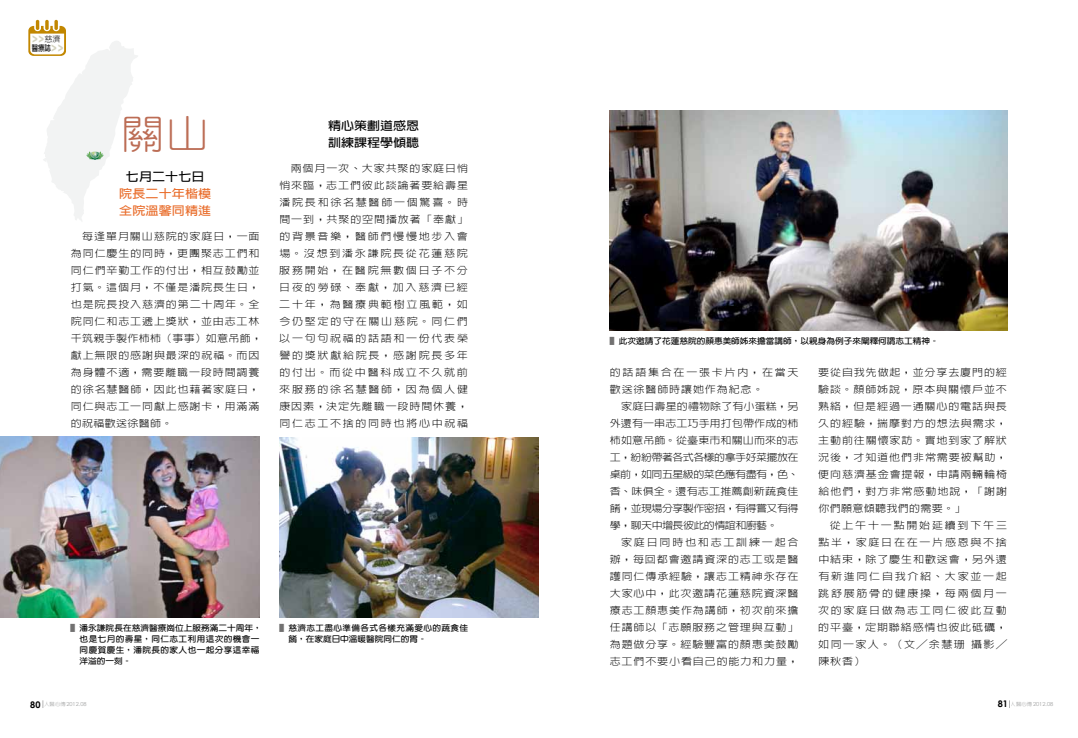
<style>
.page{position:relative;width:1078px;height:738px;background:#fff}
.page>*{position:absolute;margin:0;border:0;box-sizing:border-box;transform-origin:0 0}
.t1{font:300 39.6px "Yen Round";color:#bc6d55;scale:1.11 1}
.t2{font:700 11.7px/17px "Lin Gothic";color:#000;scale:1.11 1}
.t3{font:700 11.7px/17px "Lin Gothic";letter-spacing:.01em;color:#e96d2b;scale:1.11 1}
.t4{font:300 9.9px/17px "Lin Gothic";letter-spacing:.08em;color:#000;text-align:justify;scale:1.11 1}
.t5{font:300 9.9px/17px "Lin Gothic";letter-spacing:.16em;color:#000;scale:1.11 1}
.t6{font:700 8.1px/11px "Yen Round";letter-spacing:.045em;color:#000;scale:1.07 1}
.t7{font:700 8.1px "Yen Round";letter-spacing:.005em;color:#000;scale:1.07 1}
.t8{font:700 8.1px/11px "Yen Round";letter-spacing:.04em;color:#000;scale:1.07 1}
.t9{font:900 8px/9px "Lin Gothic";color:#d3d2be;scale:.8 1}
.t10{font:5.6px "Century Gothic";color:#9fa0a0}
.s1{font-weight:300;color:#000}
.s2{font-weight:700;color:#000}
.s3{color:#727171}
.s4{font-weight:700;font-size:9.1px;color:#000}
.s5{font-family:"Lin Gothic";font-weight:300;font-size:5.1px}
</style>
<div class="page">
<svg style="left:28px;top:20px;width:110px;height:201px"></svg>
<img style="left:86px;top:151px;width:17px;height:9px">
<img style="left:0;top:436px;width:260px;height:180px">
<img style="left:279px;top:437px;width:260px;height:180px">
<img style="left:609px;top:111px;width:397px;height:219px">
<p class="t9" style="left:32px;top:35px;width:41px">＞＞<span class="s1">慈濟</span><span class="s2">醫療誌</span>＞＞</p>
<h1 class="t1" style="left:121px;top:114px;width:81px">關山</h1>
<p class="t2" style="left:126px;top:167px;width:72px">七月二十七日</p>
<p class="t3" style="left:119px;top:184px;width:84px">院長二十年楷模全院溫馨同精進</p>
<p class="t4" style="left:71px;top:227px;width:174px;text-align:left;text-indent:11px">每逢單月關山慈院的家庭日，一面為同仁慶生的同時，更團聚志工們和同仁們辛勤工作的付出，相互鼓勵並打氣。這個月，不僅是潘院長生日，也是院長投入慈濟的第二十周年。全院同仁和志工遞上獎狀，並由志工林千筑親手製作柿柿（事事）如意吊飾，獻上無限的感謝與最深的祝福。而因為身體不適，需要離職一段時間調養的徐名慧醫師，因此也藉著家庭日，同仁與志工一同獻上感謝卡，用滿滿的祝福歡送徐醫師。</p>
<p class="t2" style="left:328px;top:116px;width:83px">精心策劃道感恩訓練課程學傾聽</p>
<p class="t4" style="left:279px;top:159px;width:171px;text-indent:11px">兩個月一次、大家共聚的家庭日悄悄來臨，志工們彼此談論著要給壽星潘院長和徐名慧醫師一個驚喜。時間一到，共聚的空間播放著「奉獻」的背景音樂，醫師們慢慢地步入會場。沒想到潘永謙院長從花蓮慈院服務開始，在醫院無數個日子不分日夜的勞碌、奉獻，加入慈濟已經二十年，為醫療典範樹立風範，如今仍堅定的守在關山慈院。同仁們以一句句祝福的話語和一份代表榮譽的獎狀獻給院長，感謝院長多年的付出。而從中醫科成立不久就前來服務的徐名慧醫師，因為個人健康因素，決定先離職一段時間休養，同仁志工不捨的同時也將心中祝福</p>
<p class="t6" style="left:80px;top:622px;width:172px;text-indent:-9px"><span class="s3">▌</span>潘永謙院長在慈濟醫療崗位上服務滿二十周年，也是七月的壽星，同仁志工利用這次的機會一同慶賀慶生，潘院長的家人也一起分享這幸福洋溢的一刻。</p>
<p class="t8" style="left:288px;top:622px;width:169px;text-indent:-9px"><span class="s3">▌</span>慈濟志工盡心準備各式各樣充滿愛心的蔬食佳餚，在家庭日中溫暖醫院同仁的胃。</p>
<p class="t7" style="left:609px;top:337px;width:309px"><span class="s3">▌</span>此次邀請了花蓮慈院的顏惠美師姊來擔當講師，以親身為例子來闡釋何謂志工精神。</p>
<p class="t5" style="left:609px;top:363px;width:171px">的話語集合在一張卡片內，在當天歡送徐醫師時讓她作為紀念。</p>
<p class="t4" style="left:609px;top:397px;width:171px;text-indent:11px">家庭日壽星的禮物除了有小蛋糕，另外還有一串志工巧手用打包帶作成的柿柿如意吊飾。從臺東市和關山而來的志工，紛紛帶著各式各樣的拿手好菜擺放在桌前，如同五星級的菜色應有盡有，色、香、味俱全。還有志工推薦創新蔬食佳餚，並現場分享製作密招，有得嘗又有得學，聊天中增長彼此的情誼和廚藝。</p>
<p class="t4" style="left:609px;top:533px;width:171px;text-indent:11px">家庭日同時也和志工訓練一起合辦，每回都會邀請資深的志工或是醫護同仁傳承經驗，讓志工精神永存在大家心中，此次邀請花蓮慈院資深醫療志工顏惠美作為講師，初次前來擔任講師以「志願服務之管理與互動」為題做分享。經驗豐富的顏惠美鼓勵志工們不要小看自己的能力和力量，</p>
<p class="t4" style="left:818px;top:363px;width:171px">要從自我先做起，並分享去廈門的經驗談。顏師姊說，原本與關懷戶並不熟絡，但是經過一通關心的電話與長久的經驗，揣摩對方的想法與需求，主動前往關懷家訪。實地到家了解狀況後，才知道他們非常需要被幫助，便向慈濟基金會提報，申請兩輛輪椅給他們，對方非常感動地說，「謝謝你們願意傾聽我們的需要。」</p>
<p class="t4" style="left:818px;top:516px;width:171px;text-indent:11px">從上午十一點開始延續到下午三點半，家庭日在在一片感恩與不捨中結束，除了慶生和歡送會，另外還有新進同仁自我介紹、大家並一起跳舒展筋骨的健康操，每兩個月一次的家庭日做為志工同仁彼此互動的平臺，定期聯絡感情也彼此砥礪，如同一家人。（文╱余慧珊攝影╱陳秋香）</p>
<p class="t10" style="left:30px;top:700px;width:58px"><span class="s4">80</span> <span class="s5">人醫心傳</span>2012.08</p>
<p class="t10" style="left:997px;top:700px;width:57px"><span class="s4">81</span> <span class="s5">人醫心傳</span>2012.08</p>
</div>
